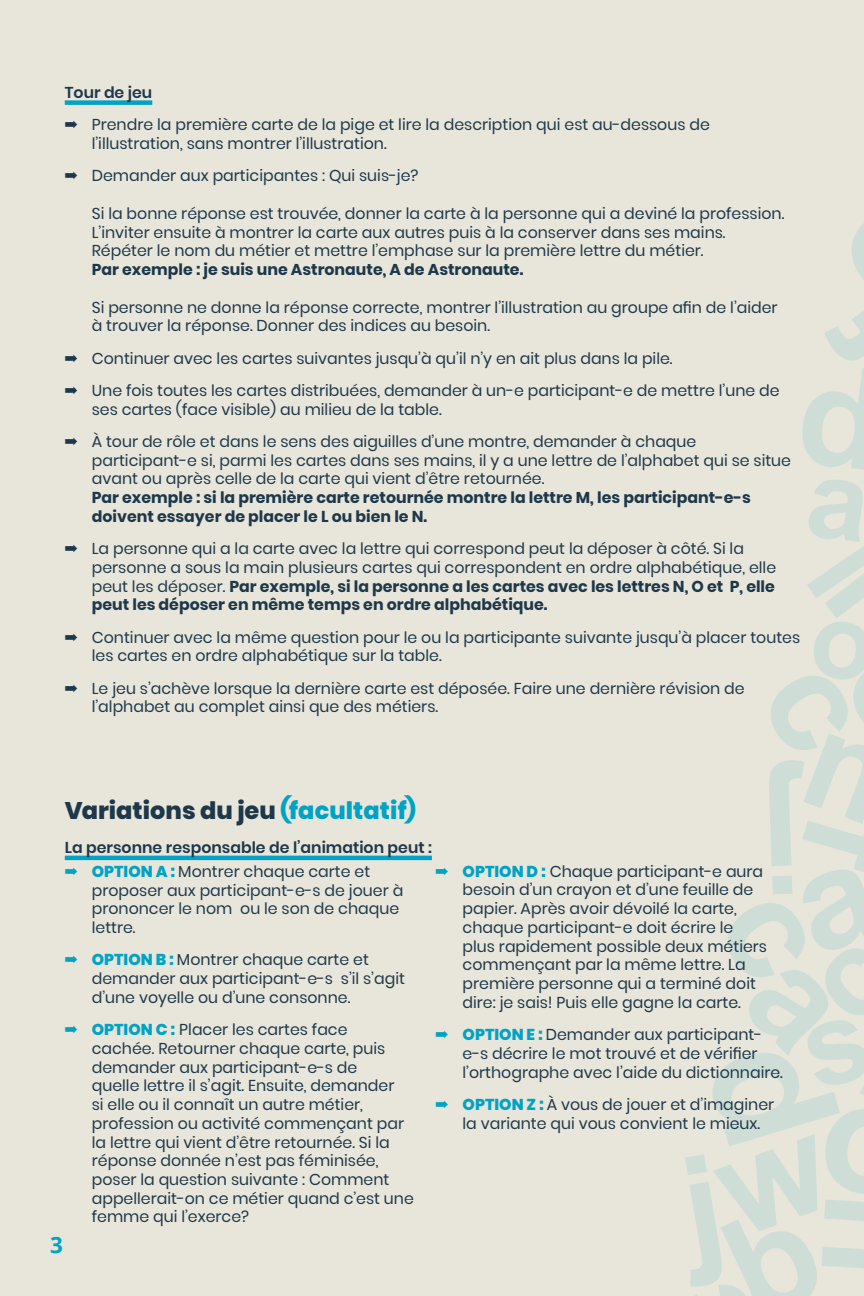
<style>
.page{position:relative;width:864px;height:1296px;background:#e8e6da}
.page>*{position:absolute;margin:0;border:0;box-sizing:border-box;transform-origin:0 0}
.t1{font:800 24px "Poppins";color:#1e384b}
.t2{font:700 22.5px "Open Sans";color:#00a2c5}
.t3{font:15.75px/18.8px "Poppins";color:#1e384b}
.t4{font:700 15.75px/18.8px "Poppins";color:#1e384b}
.t5{font:600 15.75px/23.4px "Poppins";color:#1e384b}
.s1{font-weight:600}
.s2{font-weight:700}
.s3{color:#00a2c5}
.s4{font-weight:800;color:#00a2c5}
.s5{font-weight:400}
</style>
<div class="page">
<svg style="left:801px;top:368px;width:63px;height:102px"></svg>
<svg style="left:684px;top:479px;width:180px;height:817px"></svg>
<svg style="left:824px;top:210px;width:40px;height:151px"></svg>
<div style="left:65px;top:100px;width:87px;height:5px;background:#00a2c5"></div>
<hr style="left:65px;top:856px;width:367px;height:4px;background:#00a2c5">
<p class="t3" style="left:65px;top:77px;width:647px;line-height:32.2px"><span class="s1">Tour de jeu<br></span>➡ Prendre la première carte de la pige et lire la description qui est au-dessous de</p>
<p class="t3" style="left:65px;top:128px;width:355px;line-height:32.2px;text-align:center">l’illustration, sans montrer l’illustration.<br>➡ Demander aux participantes : Qui suis-je?</p>
<p class="t3" style="left:92px;top:204px;width:694px">Si la bonne réponse est trouvée, donner la carte à la personne qui a deviné la profession.<br>L’inviter ensuite à montrer la carte aux autres puis à la conserver dans ses mains.<br>Répéter le nom du métier et mettre l’emphase sur la première lettre du métier.</p>
<p class="t4" style="left:92px;top:260px;width:433px">Par exemple : je suis une Astronaute, A de Astronaute.</p>
<p class="t3" style="left:92px;top:298px;width:687px">Si personne ne donne la réponse correcte, montrer l’illustration au groupe afin de l’aider à trouver la réponse. Donner des indices au besoin.</p>
<p class="t3" style="left:65px;top:342px;width:716px;line-height:32.2px">➡ Continuer avec les cartes suivantes jusqu’à qu’il n’y en ait plus dans la pile.<br>➡ Une fois toutes les cartes distribuées, demander à un-e participant-e de mettre l’une de</p>
<p class="t3" style="left:65px;top:393px;width:633px;line-height:32.2px;text-indent:27px">ses cartes (face visible) au milieu de la table.<br>➡ À tour de rôle et dans le sens des aiguilles d’une montre, demander à chaque</p>
<p class="t3" style="left:92px;top:451px;width:701px">participant-e si, parmi les cartes dans ses mains, il y a une lettre de l’alphabet qui se situe avant ou après celle de la carte qui vient d’être retournée.</p>
<p class="t4" style="left:92px;top:488px;width:661px">Par exemple : si la première carte retournée montre la lettre M, les participant-e-s doivent essayer de placer le L ou bien le N.</p>
<p class="t3" style="left:92px;top:539px;width:686px;text-indent:-27px">➡ La personne qui a la carte avec la lettre qui correspond peut la déposer à côté. Si la personne a sous la main plusieurs cartes qui correspondent en ordre alphabétique, elle peut les déposer. <span class="s2">Par exemple, si la personne a les cartes avec les lettres N, O et P, elle peut les déposer en même temps en ordre alphabétique.</span></p>
<p class="t3" style="left:92px;top:628px;width:710px;text-indent:-27px">➡ Continuer avec la même question pour le ou la participante suivante jusqu’à placer toutes les cartes en ordre alphabétique sur la table.</p>
<p class="t3" style="left:92px;top:679px;width:654px;text-indent:-27px">➡ Le jeu s’achève lorsque la dernière carte est déposée. Faire une dernière révision de l’alphabet au complet ainsi que des métiers.</p>
<h1 class="t1" style="left:65px;top:797px;width:353px">Variations du jeu <span class="s3">(facultatif)</span></h1>
<p class="t5" style="left:65px;top:836px;width:369px">La personne responsable de l’animation peut : <span class="s3">➡</span> <span class="s4">OPTION A :</span> <span class="s5">Montrer chaque carte et</span></p>
<p class="t3" style="left:92px;top:881px;width:313px">proposer aux participant-e-s de jouer à prononcer le nom ou le son de chaque lettre.</p>
<p class="t3" style="left:92px;top:950px;width:315px;text-indent:-27px"><span class="s3">➡</span> <span class="s4">OPTION B :</span> Montrer chaque carte et demander aux participant-e-s s’il s’agit d’une voyelle ou d’une consonne.</p>
<p class="t3" style="left:92px;top:1020px;width:324px;text-indent:-27px"><span class="s3">➡</span> <span class="s4">OPTION C :</span> Placer les cartes face cachée. Retourner chaque carte, puis demander aux participant-e-s de<br>quelle lettre il s’agit. Ensuite, demander<br>si elle ou il connaît un autre métier, profession ou activité commençant par la lettre qui vient d’être retournée. Si la réponse donnée n’est pas féminisée, poser la question suivante : Comment appellerait-on ce métier quand c’est une femme qui l’exerce?</p>
<p class="t3" style="left:463px;top:862px;width:306px;text-indent:-27px"><span class="s3">➡</span> <span class="s4">OPTION D :</span> Chaque participant-e aura besoin d’un crayon et d’une feuille de papier. Après avoir dévoilé la carte, chaque participant-e doit écrire le plus rapidement possible deux métiers commençant par la même lettre. La première personne qui a terminé doit dire: je sais! Puis elle gagne la carte.</p>
<p class="t3" style="left:463px;top:1025px;width:322px;text-indent:-27px"><span class="s3">➡</span> <span class="s4">OPTION E :</span> Demander aux participant&shy;e-s décrire le mot trouvé et de vérifier l’orthographe avec l’aide du dictionnaire.</p>
<p class="t3" style="left:463px;top:1095px;width:313px;text-indent:-27px"><span class="s3">➡</span> <span class="s4">OPTION Z :</span> À vous de jouer et d’imaginer la variante qui vous convient le mieux.</p>
<h2 class="t2" style="left:50px;top:1229px;width:14px">3</h2>
</div>
